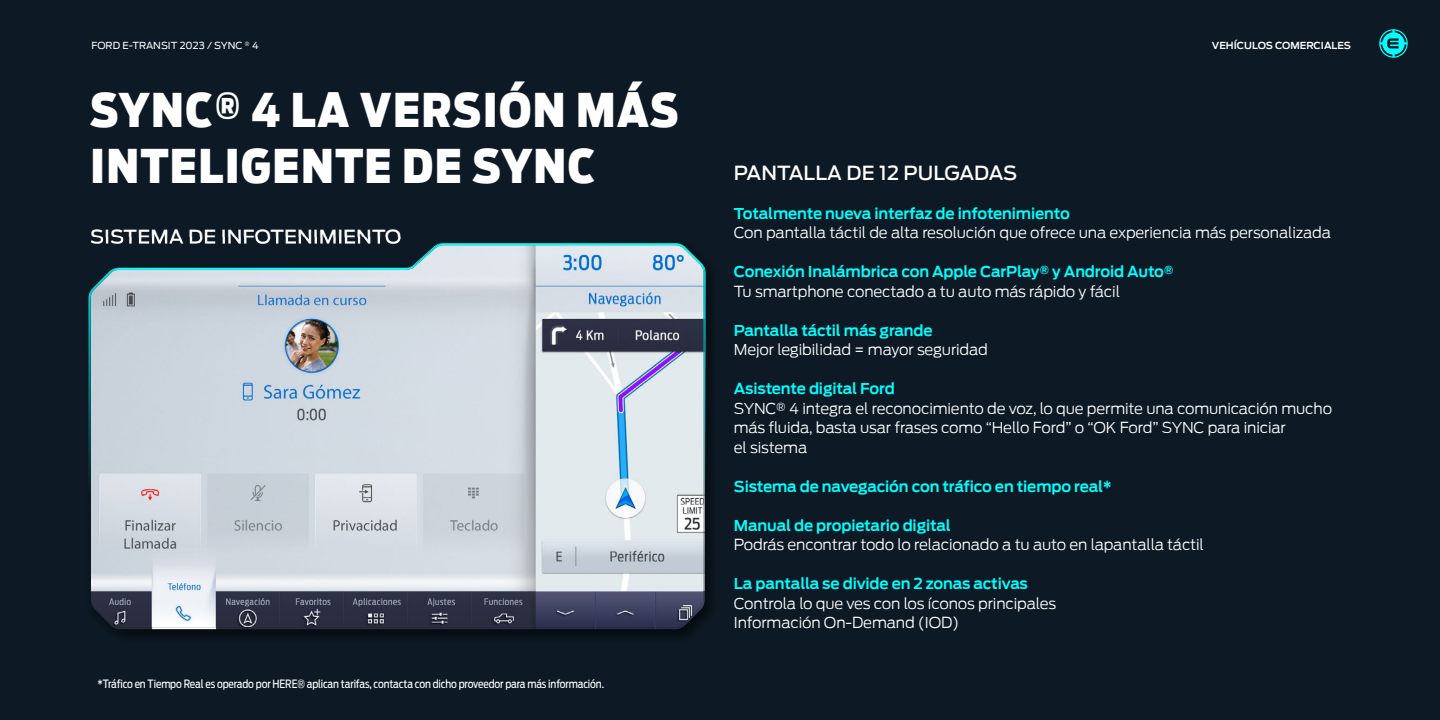
<style>
.page{position:relative;width:1440px;height:720px;background:#0d1924}
.page>*{position:absolute;margin:0;border:0;box-sizing:border-box;transform-origin:0 0}
.t1{font:900 46.5px/55.8px "Ford Antenna Cond";letter-spacing:.03em;color:#fff}
.t2{font:19.5px "Ford Antenna Medium";letter-spacing:.005em;color:#fff}
.t3{font:15px/19.5px "Ford Antenna Light";letter-spacing:-.01em;color:#fff}
.t4{font:15px "Ford Antenna Semibold";letter-spacing:-.01em;color:#0ff}
.t5{font:11.25px "Ford Antenna Cond Regular";letter-spacing:-.01em;color:#fff}
.t6{font:9.75px "Ford Antenna Regular";color:#fff}
.t7{font:9.75px "Ford Antenna Semibold";color:#fff}
</style>
<div class="page">
<svg style="left:1379px;top:29px;width:29px;height:29px"></svg>
<div style="left:112px;top:629px;width:555px;height:11px;background:#09121a"></div>
<img style="left:91px;top:238px;width:310px;height:6px">
<img style="left:115px;top:269px;width:563px;height:358px">
<img style="left:142px;top:243px;width:563px;height:25px">
<img style="left:704px;top:268px;width:2px;height:354px">
<img style="left:88px;top:294px;width:27px;height:309px">
<img style="left:91px;top:267px;width:320px;height:28px">
<img style="left:411px;top:243px;width:293px;height:26px">
<img style="left:678px;top:269px;width:27px;height:360px">
<img style="left:92px;top:603px;width:26px;height:26px">
<img style="left:117px;top:627px;width:561px;height:2px">
<p class="t6" style="left:92px;top:37px;width:169px">FORD E-TRANSIT 2023 / SYNC <sup>®</sup> 4</p>
<p class="t7" style="left:1212px;top:37px;width:141px">VEHÍCULOS COMERCIALES</p>
<h1 class="t1" style="left:90px;top:77px;width:590px">SYNC® 4 LA VERSIÓN MÁS<br>INTELIGENTE DE SYNC</h1>
<h2 class="t2" style="left:734px;top:156px;width:285px">PANTALLA DE 12 PULGADAS</h2>
<p class="t4" style="left:734px;top:200px;width:337px">Totalmente nueva interfaz de infotenimiento</p>
<p class="t3" style="left:734px;top:221px;width:599px">Con pantalla táctil de alta resolución que ofrece una experiencia más personalizada</p>
<p class="t4" style="left:734px;top:259px;width:442px">Conexión Inalámbrica con Apple CarPlay® y Android Auto®</p>
<p class="t3" style="left:734px;top:280px;width:388px">Tu smartphone conectado a tu auto más rápido y fácil</p>
<p class="t4" style="left:734px;top:317px;width:200px">Pantalla táctil más grande</p>
<p class="t3" style="left:734px;top:338px;width:256px">Mejor legibilidad = mayor seguridad</p>
<p class="t4" style="left:734px;top:376px;width:163px">Asistente digital Ford</p>
<p class="t3" style="left:734px;top:397px;width:600px">SYNC® 4 integra el reconocimiento de voz, lo que permite una comunicación mucho más fluida, basta usar frases como “Hello Ford” o “OK Ford” SYNC para iniciar<br>el sistema</p>
<p class="t4" style="left:734px;top:473px;width:380px">Sistema de navegación con tráfico en tiempo real*</p>
<p class="t4" style="left:734px;top:512px;width:218px">Manual de propietario digital</p>
<p class="t3" style="left:734px;top:533px;width:472px">Podrás encontrar todo lo relacionado a tu auto en lapantalla táctil</p>
<p class="t4" style="left:734px;top:571px;width:296px">La pantalla se divide en 2 zonas activas</p>
<p class="t3" style="left:734px;top:592px;width:324px">Controla lo que ves con los íconos principales<br>Información On-Demand (IOD)</p>
<h2 class="t2" style="left:90px;top:219px;width:313px">SISTEMA DE INFOTENIMIENTO</h2>
<p class="t5" style="left:98px;top:674px;width:508px">*Tráfico en Tiempo Real es operado por HERE® aplican tarifas, contacta con dicho proveedor para más información.</p>
</div>
